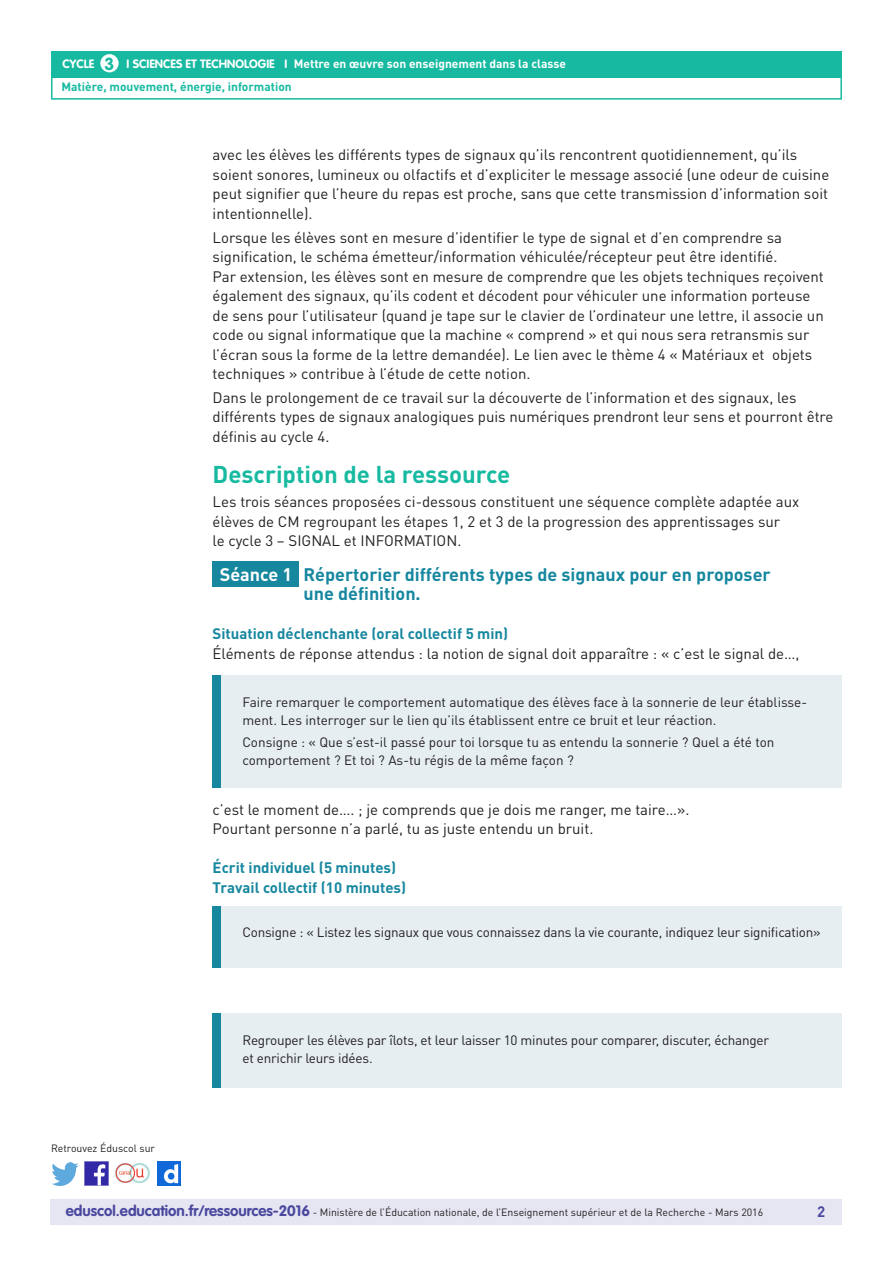
<style>
.page{position:relative;width:893px;height:1263px;background:#fff}
.page>*{position:absolute;margin:0;border:0;box-sizing:border-box;transform-origin:0 0}
._03_Titre_de_niveau{font:700 24px "DIN Pro";color:#17baa1}
._04_Titre_de_niveau{font:700 18px/19.5px "DIN Pro";color:#16879f}
.t1{font:700 18px "DIN Pro";color:#fff}
.t2{font:700 17.25px "VAG Rounded Std";color:#17baa1}
._06_Texte_courant{font:15px/19.5px "DIN Pro";color:#231f20}
._05_Titre_de_niveau{font:700 15px "DIN Pro";color:#16879f}
.t3{font:700 15px "DIN Pro";color:#4a489e}
._15_texte_encadré{font:13.5px/18px "DIN Pro";letter-spacing:-.01em;color:#231f20}
.t4{font:700 12px "DIN Pro";color:#fff}
.t5{font:700 12px "DIN Pro";color:#17baa1}
.t6{font:700 12px "VAG Rounded Std";color:#fff}
.t7{font:10.5px "DIN Pro";color:#231f20}
.s1{font-family:"VAG Rounded Std";font-weight:700;font-size:15px;color:#4a489e}
</style>
<div class="page">
<div style="left:50px;top:1199px;width:791px;height:26px;background:#e6e5f2"></div>
<div style="left:51px;top:51px;width:791px;height:27px;background:#17baa1"></div>
<div style="left:100px;top:54px;width:19px;height:18px;background:#fff;border-radius:50%"></div>
<div style="left:51px;top:75px;width:791px;height:25px;border:2px solid #17baa1"></div>
<img style="left:85px;top:1162px;width:23px;height:23px">
<img style="left:51px;top:1163px;width:28px;height:22px">
<img style="left:158px;top:1162px;width:22px;height:23px">
<img style="left:115px;top:1163px;width:35px;height:21px">
<div style="left:213px;top:561px;width:86px;height:25px;background:#16879f"></div>
<div style="left:213px;top:675px;width:629px;height:113px;background:#e6eef2"></div>
<div style="left:213px;top:675px;width:8px;height:113px;background:#16879f"></div>
<div style="left:213px;top:906px;width:629px;height:61px;background:#e6eef2"></div>
<div style="left:213px;top:906px;width:8px;height:61px;background:#16879f"></div>
<div style="left:213px;top:1013px;width:629px;height:74px;background:#e6eef2"></div>
<div style="left:213px;top:1013px;width:8px;height:74px;background:#16879f"></div>
<p class="t2" style="left:105px;top:53px;width:11px">3</p>
<p class="t4" style="left:294px;top:55px;width:274px">Mettre en œuvre son enseignement dans la classe</p>
<p class="t5" style="left:61px;top:79px;width:232px">Matière, mouvement, énergie, information</p>
<p class="t6" style="left:63px;top:57px;width:33px">CYCLE</p>
<p class="t6" style="left:127px;top:57px;width:162px">I SCIENCES ET TECHNOLOGIE I</p>
<p class="_06_Texte_courant" style="left:213px;top:144px;width:618px">avec les élèves les différents types de signaux qu’ils rencontrent quotidiennement, qu’ils soient sonores, lumineux ou olfactifs et d’expliciter le message associé (une odeur de cuisine peut signifier que l’heure du repas est proche, sans que cette transmission d’information soit intentionnelle).</p>
<p class="_06_Texte_courant" style="left:213px;top:227px;width:571px">Lorsque les élèves sont en mesure d’identifier le type de signal et d’en comprendre sa signification, le schéma émetteur/information véhiculée/récepteur peut être identifié.</p>
<p class="_06_Texte_courant" style="left:213px;top:266px;width:613px">Par extension, les élèves sont en mesure de comprendre que les objets techniques reçoivent également des signaux, qu’ils codent et décodent pour véhiculer une information porteuse de sens pour l’utilisateur (quand je tape sur le clavier de l’ordinateur une lettre, il associe un code ou signal informatique que la machine « comprend » et qui nous sera retransmis sur l’écran sous la forme de la lettre demandée). Le lien avec le thème 4 « Matériaux et objets techniques » contribue à l’étude de cette notion.</p>
<p class="_06_Texte_courant" style="left:213px;top:387px;width:622px">Dans le prolongement de ce travail sur la découverte de l’information et des signaux, les différents types de signaux analogiques puis numériques prendront leur sens et pourront être définis au cycle 4.</p>
<p class="_03_Titre_de_niveau" style="left:213px;top:458px;width:299px">Description de la ressource</p>
<p class="_06_Texte_courant" style="left:213px;top:491px;width:588px">Les trois séances proposées ci-dessous constituent une séquence complète adaptée aux élèves de CM regroupant les étapes 1, 2 et 3 de la progression des apprentissages sur<br>le cycle 3 – SIGNAL et INFORMATION.</p>
<p class="t1" style="left:220px;top:562px;width:74px">Séance 1</p>
<p class="_04_Titre_de_niveau" style="left:304px;top:564px;width:469px">Répertorier différents types de signaux pour en proposer une définition.</p>
<p class="_05_Titre_de_niveau" style="left:213px;top:623px;width:297px">Situation déclenchante (oral collectif 5 min)</p>
<p class="_06_Texte_courant" style="left:213px;top:643px;width:588px">Éléments de réponse attendus : la notion de signal doit apparaître : « c’est le signal de…,</p>
<p class="_15_texte_encadré" style="left:242px;top:692px;width:566px">Faire remarquer le comportement automatique des élèves face à la sonnerie de leur établisse&shy;ment. Les interroger sur le lien qu’ils établissent entre ce bruit et leur réaction.</p>
<p class="_15_texte_encadré" style="left:242px;top:732px;width:534px">Consigne : « Que s’est-il passé pour toi lorsque tu as entendu la sonnerie ? Quel a été ton comportement ? Et toi ? As-tu régis de la même façon ?</p>
<p class="_06_Texte_courant" style="left:213px;top:799px;width:478px">c’est le moment de…. ; je comprends que je dois me ranger, me taire…».</p>
<p class="_06_Texte_courant" style="left:213px;top:818px;width:382px">Pourtant personne n’a parlé, tu as juste entendu un bruit.</p>
<p class="_05_Titre_de_niveau" style="left:213px;top:857px;width:185px">Écrit individuel (5 minutes)</p>
<p class="_05_Titre_de_niveau" style="left:213px;top:877px;width:195px">Travail collectif (10 minutes)</p>
<p class="_15_texte_encadré" style="left:242px;top:923px;width:580px">Consigne : « Listez les signaux que vous connaissez dans la vie courante, indiquez leur signification»</p>
<p class="t7" style="left:51px;top:1141px;width:106px">Retrouvez Éduscol sur</p>
<p class="_15_texte_encadré" style="left:242px;top:1030px;width:528px">Regrouper les élèves par îlots, et leur laisser 10 minutes pour comparer, discuter, échanger et enrichir leurs idées.</p>
<p class="t7" style="left:66px;top:1205px;width:699px"><span class="s1">eduscol.education.fr/ressources-2016</span> - Ministère de l’Éducation nationale, de l’Enseignement supérieur et de la Recherche - Mars 2016</p>
<p class="t3" style="left:817px;top:1201px;width:10px">2</p>
</div>
